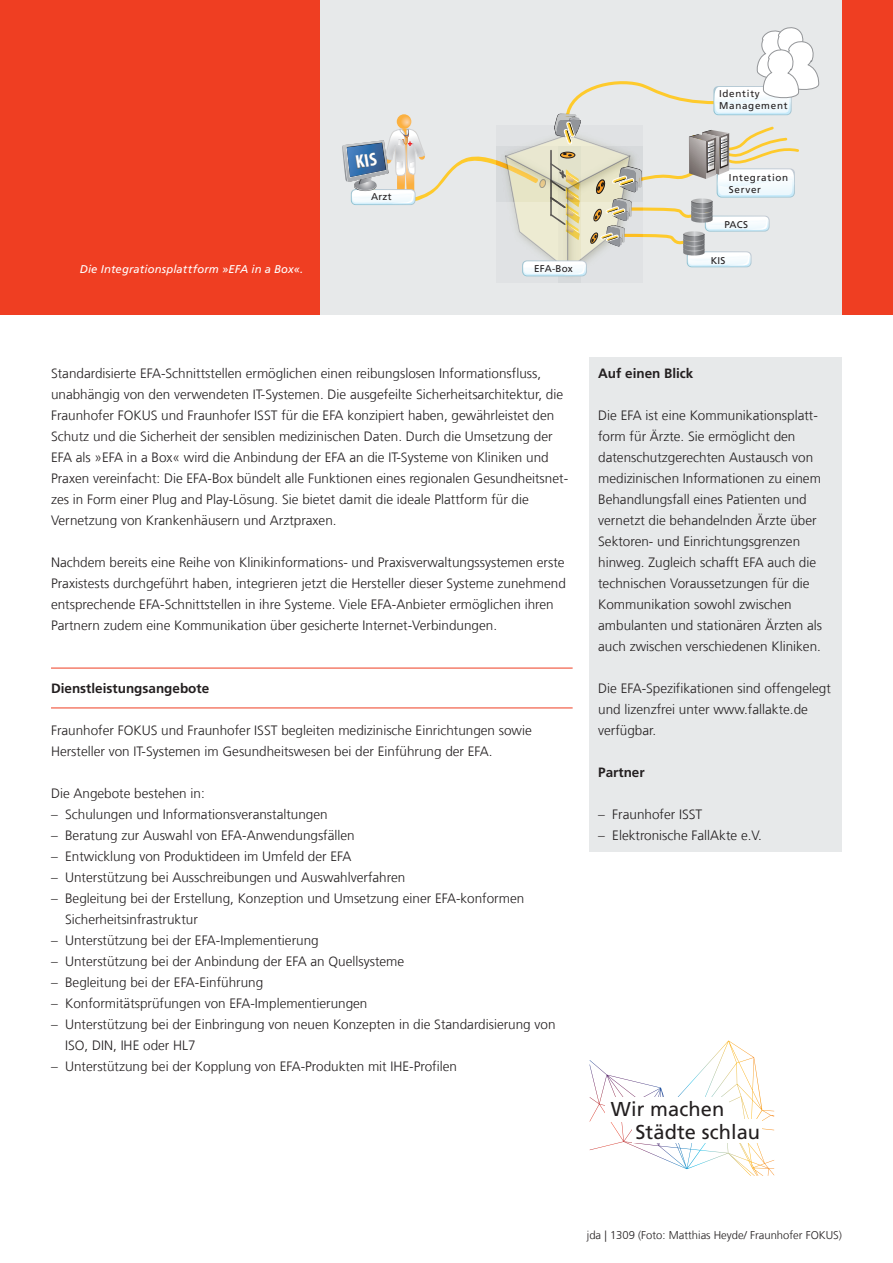
<style>
.page{position:relative;width:893px;height:1263px;background:#fff}
.page>*{position:absolute;margin:0;border:0;box-sizing:border-box;transform-origin:0 0}
.t1{font:20.1px/22.6px "Frutiger LT Com";letter-spacing:.005em;color:#231f20}
.Running_text{font:300 13.5px/21px "Frutiger LT Com";color:#231f20}
.Subheadline_1__level{font:700 13.5px "Frutiger LT Com";color:#231f20}
.Running_text_without{font:300 13.5px "Frutiger LT Com";color:#231f20}
.Subheadline_2__level{font:700 13.5px "Frutiger LT Com";color:#231f20}
.Copyright{font:300 11.25px "Frutiger LT Com";color:#231f20}
.Picture_caption_WHIT{font:italic 11.25px "Frutiger LT Com";letter-spacing:.015em;color:#fff}
.t2{font:9.9px/11.9px "Frutiger LT Com";letter-spacing:.075em;color:#231f20}
</style>
<div class="page">
<div style="left:0;top:0;width:893px;height:315px;background:#ef3e22"></div>
<div style="left:320px;top:0;width:522px;height:315px;background:#e7e9ea"></div>
<hr style="left:51px;top:668px;width:522px;height:1px;background:#ef3e22">
<hr style="left:51px;top:707px;width:522px;height:1px;background:#ef3e22">
<div style="left:590px;top:357px;width:252px;height:494px;background:#e7e9ea"></div>
<svg style="left:590px;top:1040px;width:184px;height:136px"></svg>
<div style="left:605px;top:1097px;width:123px;height:25px;background:#fff"></div>
<div style="left:633px;top:1119px;width:129px;height:23px;background:#fff"></div>
<svg style="left:342px;top:27px;width:477px;height:249px"></svg>
<p class="Picture_caption_WHIT" style="left:80px;top:262px;width:225px">Die Integrationsplattform »EFA in a Box«.</p>
<p class="t2" style="left:371px;top:191px;width:22px">Arzt</p>
<p class="t2" style="left:534px;top:263px;width:40px">EFA-Box</p>
<p class="t2" style="left:719px;top:88px;width:70px">Identity<br>Management</p>
<p class="t2" style="left:729px;top:171px;width:61px">Integration<br>Server</p>
<p class="t2" style="left:724px;top:218px;width:25px">PACS</p>
<p class="t2" style="left:711px;top:254px;width:16px">KIS</p>
<p class="Running_text" style="left:51px;top:363px;width:519px">Standardisierte EFA-Schnittstellen ermöglichen einen reibungslosen Informationsfluss, unabhängig von den verwendeten IT-Systemen. Die ausgefeilte Sicherheitsarchitektur, die Fraunhofer FOKUS und Fraunhofer ISST für die EFA konzipiert haben, gewährleistet den Schutz und die Sicherheit der sensiblen medizinischen Daten. Durch die Umsetzung der EFA als »EFA in a Box« wird die Anbindung der EFA an die IT-Systeme von Kliniken und Praxen vereinfacht: Die EFA-Box bündelt alle Funktionen eines regionalen Gesundheitsnet&shy;zes in Form einer Plug and Play-Lösung. Sie bietet damit die ideale Plattform für die Vernetzung von Krankenhäusern und Arztpraxen.</p>
<p class="Running_text" style="left:51px;top:552px;width:516px">Nachdem bereits eine Reihe von Klinikinformations- und Praxisverwaltungssystemen erste Praxistests durchgeführt haben, integrieren jetzt die Hersteller dieser Systeme zunehmend entsprechende EFA-Schnittstellen in ihre Systeme. Viele EFA-Anbieter ermöglichen ihren Partnern zudem eine Kommunikation über gesicherte Internet-Verbindungen.</p>
<p class="Subheadline_1__level" style="left:51px;top:680px;width:160px">Dienstleistungsangebote</p>
<p class="Running_text" style="left:51px;top:720px;width:482px">Fraunhofer FOKUS und Fraunhofer ISST begleiten medizinische Einrichtungen sowie<br>Hersteller von IT-Systemen im Gesundheitswesen bei der Einführung der EFA.</p>
<p class="Running_text_without" style="left:51px;top:785px;width:155px">Die Angebote bestehen in:</p>
<p class="Running_text" style="left:51px;top:804px;width:278px">– Schulungen und Informationsveranstaltungen</p>
<p class="Running_text" style="left:51px;top:825px;width:305px">– Beratung zur Auswahl von EFA-Anwendungsfällen</p>
<p class="Running_text" style="left:51px;top:846px;width:302px">– Entwicklung von Produktideen im Umfeld der EFA</p>
<p class="Running_text" style="left:51px;top:867px;width:356px">– Unterstützung bei Ausschreibungen und Auswahlverfahren</p>
<p class="Running_text" style="left:65px;top:888px;width:461px;text-indent:-14px">– Begleitung bei der Erstellung, Konzeption und Umsetzung einer EFA-konformen<br>Sicherheitsinfrastruktur</p>
<p class="Running_text" style="left:51px;top:930px;width:269px">– Unterstützung bei der EFA-Implementierung</p>
<p class="Running_text" style="left:51px;top:951px;width:355px">– Unterstützung bei der Anbindung der EFA an Quellsysteme</p>
<p class="Running_text" style="left:51px;top:972px;width:214px">– Begleitung bei der EFA-Einführung</p>
<p class="Running_text" style="left:51px;top:993px;width:318px">– Konformitätsprüfungen von EFA-Implementierungen</p>
<p class="Running_text" style="left:65px;top:1014px;width:492px;text-indent:-14px">– Unterstützung bei der Einbringung von neuen Konzepten in die Standardisierung von<br>ISO, DIN, IHE oder HL7</p>
<p class="Running_text" style="left:51px;top:1056px;width:407px">– Unterstützung bei der Kopplung von EFA-Produkten mit IHE-Profilen</p>
<p class="Subheadline_2__level" style="left:598px;top:365px;width:97px">Auf einen Blick</p>
<p class="Running_text" style="left:598px;top:405px;width:226px">Die EFA ist eine Kommunikationsplatt&shy;form für Ärzte. Sie ermöglicht den datenschutzgerechten Austausch von medizinischen Informationen zu einem Behandlungsfall eines Patienten und vernetzt die behandelnden Ärzte über Sektoren- und Einrichtungsgrenzen hinweg. Zugleich schafft EFA auch die technischen Voraussetzungen für die Kommunikation sowohl zwischen ambulanten und stationären Ärzten als auch zwischen verschiedenen Kliniken.</p>
<p class="Running_text" style="left:598px;top:678px;width:234px">Die EFA-Spezifikationen sind offengelegt und lizenzfrei unter www.fallakte.de verfügbar.</p>
<p class="Subheadline_2__level" style="left:598px;top:764px;width:48px">Partner</p>
<p class="Running_text" style="left:598px;top:804px;width:106px">– Fraunhofer ISST</p>
<p class="Running_text" style="left:598px;top:825px;width:165px">– Elektronische FallAkte e.V.</p>
<p class="t1" style="left:635px;top:1098px;width:126px;text-indent:-25px">Wir machen<br>Städte schlau</p>
<p class="Copyright" style="left:587px;top:1228px;width:257px">jda | 1309 (Foto: Matthias Heyde/ Fraunhofer FOKUS)</p>
</div>
